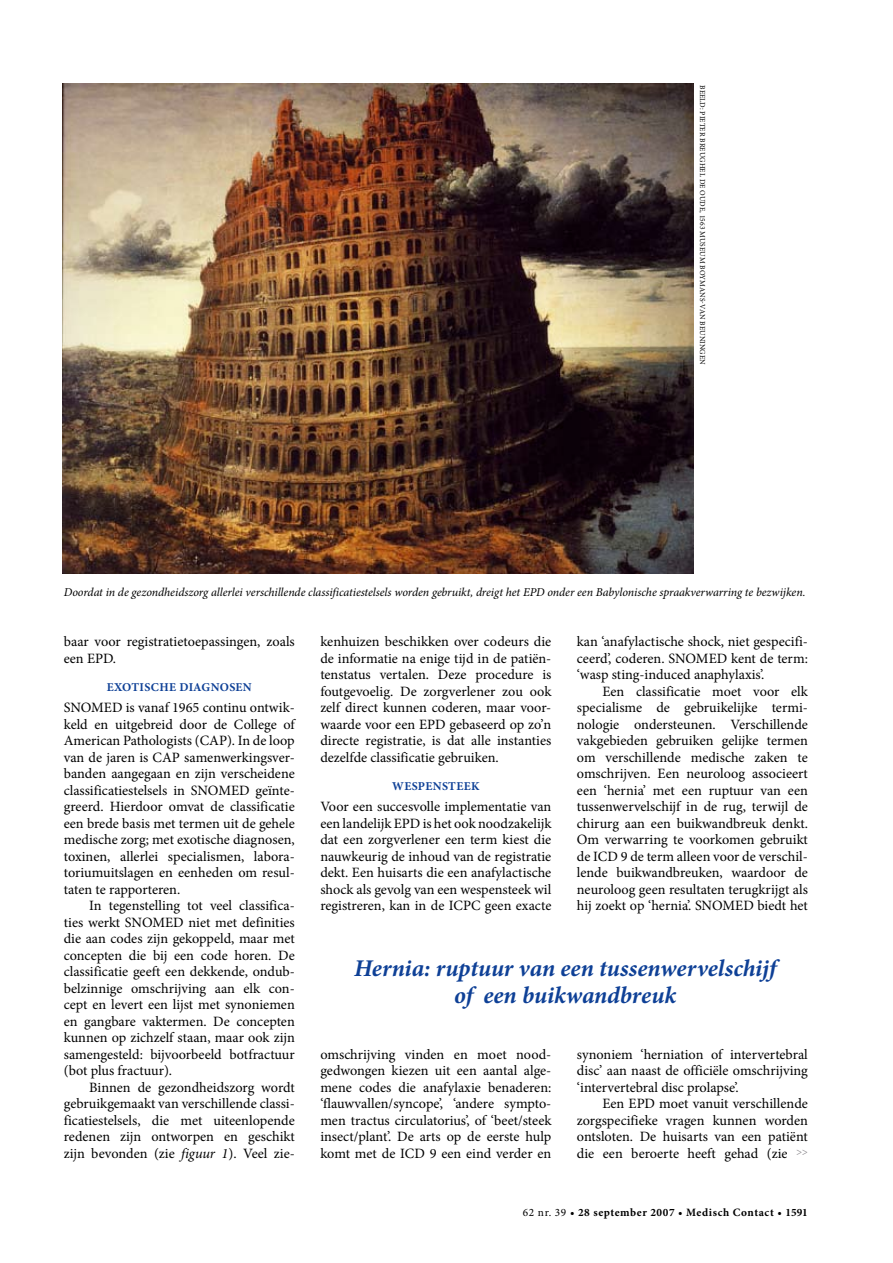
<style>
.page{position:relative;width:893px;height:1263px;background:#fff}
.page>*{position:absolute;margin:0;border:0;box-sizing:border-box;transform-origin:0 0}
.t1{font:italic 700 24px/27px "Minion Pro";color:#0e4096;text-align:center}
.t2{font:14.25px/16.5px "Minion Pro";color:#000;text-align:justify}
.t3{font:italic 12px "Minion Pro";letter-spacing:-.005em;color:#000}
.t4{font:700 12px "Minion Pro";letter-spacing:.03em;color:#0e4096}
.t5{font:700 11.25px "Minion Pro";letter-spacing:.05em;color:#000}
.t6{font:7.5px "Minion Pro";letter-spacing:.01em;color:#000}
.s1{font-style:italic}
.s2{font-weight:400}
</style>
<div class="page">
<img style="left:62px;top:84px;width:632px;height:489px">
<p class="t6" style="left:708px;top:85px;width:280px;rotate:90deg">Beeld : pieter breughel de oude, 1563 museum boymans-van beuningen</p>
<p class="t3" style="left:64px;top:583px;width:743px">Doordat in de gezondheidszorg allerlei verschillende classificatiestelsels worden gebruikt, dreigt het EPD onder een Babylonische spraakverwarring te bezwijken.</p>
<p class="t2" style="left:64px;top:633px;width:233px">baar voor registratietoe-passingen, zoals een EPD.</p>
<p class="t4" style="left:107px;top:679px;width:147px">EXOTISCHE DIAGNOSEN</p>
<p class="t2" style="left:64px;top:699px;width:233px">SNOMED is vanaf 1965 continu ontwik&shy;keld en uitgebreid door de College of American Pathologists (CAP). In de loop van de jaren is CAP samenwerkingsver&shy;banden aangegaan en zijn verscheidene classificatiestelsels in SNOMED geïnte&shy;greerd. Hierdoor omvat de classificatie een brede basis met termen uit de gehele medische zorg; met exotische diagnosen, toxinen, allerlei specialismen, labora&shy;torium--uitslagen en eenheden om resul&shy;taten te rapporteren.</p>
<p class="t2" style="left:64px;top:897px;width:233px;text-indent:26px">In tegenstelling tot veel classifica&shy;ties werkt SNOMED niet met definities die aan codes zijn gekoppeld, maar met concepten die bij een code horen. De classificatie geeft een dekkende, ondub&shy;belzinnige omschrijving aan elk con&shy;cept en levert een lijst met synoniemen en gangbare vaktermen. De concepten kunnen op zichzelf staan, maar ook zijn samengesteld: bijvoorbeeld botfractuur (bot plus fractuur).</p>
<p class="t2" style="left:64px;top:1079px;width:233px;text-indent:26px">Binnen de gezondheidszorg wordt gebruikgemaakt van verschillende classi&shy;ficatiestelsels, die met uiteenlopende redenen zijn ontworpen en geschikt zijn bevonden (zie <span class="s1">figuur 1</span>). Veel zie-</p>
<p class="t2" style="left:320px;top:633px;width:233px">kenhuizen beschikken over codeurs die de informatie na enige tijd in de patiën&shy;tenstatus vertalen. Deze procedure is foutgevoelig. De zorgverlener zou ook zelf direct kunnen coderen, maar voor&shy;waarde voor een EPD gebaseerd op zo’n directe registratie, is dat alle instanties dezelfde classificatie gebruiken.</p>
<p class="t4" style="left:392px;top:778px;width:89px">WESPENSTEEK</p>
<p class="t2" style="left:320px;top:798px;width:233px">Voor een succesvolle implementatie van een landelijk EPD is het ook noodzakelijk dat een zorgverlener een term kiest die nauwkeurig de inhoud van de registratie dekt. Een huisarts die een anafylactische shock als gevolg van een wespensteek wil registreren, kan in de ICPC geen exacte</p>
<p class="t2" style="left:577px;top:633px;width:233px">kan ‘anafylactische shock, niet gespecifi&shy;ceerd’, coderen. SNOMED kent de term: ‘wasp sting-induced anaphylaxis’.</p>
<p class="t2" style="left:577px;top:683px;width:233px;text-indent:26px">Een classificatie moet voor elk specialisme de gebruikelijke termi&shy;nologie ondersteunen. Verschillende vakgebieden gebruiken gelijke termen om verschillende medische zaken te omschrijven. Een neuroloog associeert een ‘hernia’ met een ruptuur van een tussenwervelschijf in de rug, terwijl de chirurg aan een buikwandbreuk denkt.<br>Om verwarring te voorkomen gebruikt de ICD 9 de term alleen voor de verschil&shy;lende buikwandbreuken, waardoor de neuroloog geen resultaten terugkrijgt als hij zoekt op ‘hernia’. SNOMED biedt het</p>
<h1 class="t1" style="left:354px;top:954px;width:424px">Hernia: ruptuur van een tussenwervelschijf of een buikwandbreuk</h1>
<p class="t2" style="left:320px;top:1046px;width:233px">omschrijving vinden en moet nood&shy;gedwongen kiezen uit een aantal alge&shy;mene codes die anafylaxie benaderen: ‘flauwvallen/syncope’, ‘andere sympto&shy;men tractus circulatorius’, of ‘beet/steek insect/plant’. De arts op de eerste hulp komt met de ICD 9 een eind verder en</p>
<p class="t2" style="left:577px;top:1046px;width:233px">synoniem ‘herniation of intervertebral disc’ aan naast de officiële omschrijving ‘intervertebral disc prolapse’.</p>
<p class="t2" style="left:577px;top:1095px;width:233px;text-indent:26px">Een EPD moet vanuit verschillende zorgspecifieke vragen kunnen worden ontsloten. De huisarts van een patiënt die een beroerte heeft gehad (zie</p>
<p class="t5" style="left:523px;top:1204px;width:286px"><span class="s2">62 nr. 39</span> • 28 SEPTEMBER 2007 • MEDISCH CONTACT • 1591</p>
</div>
